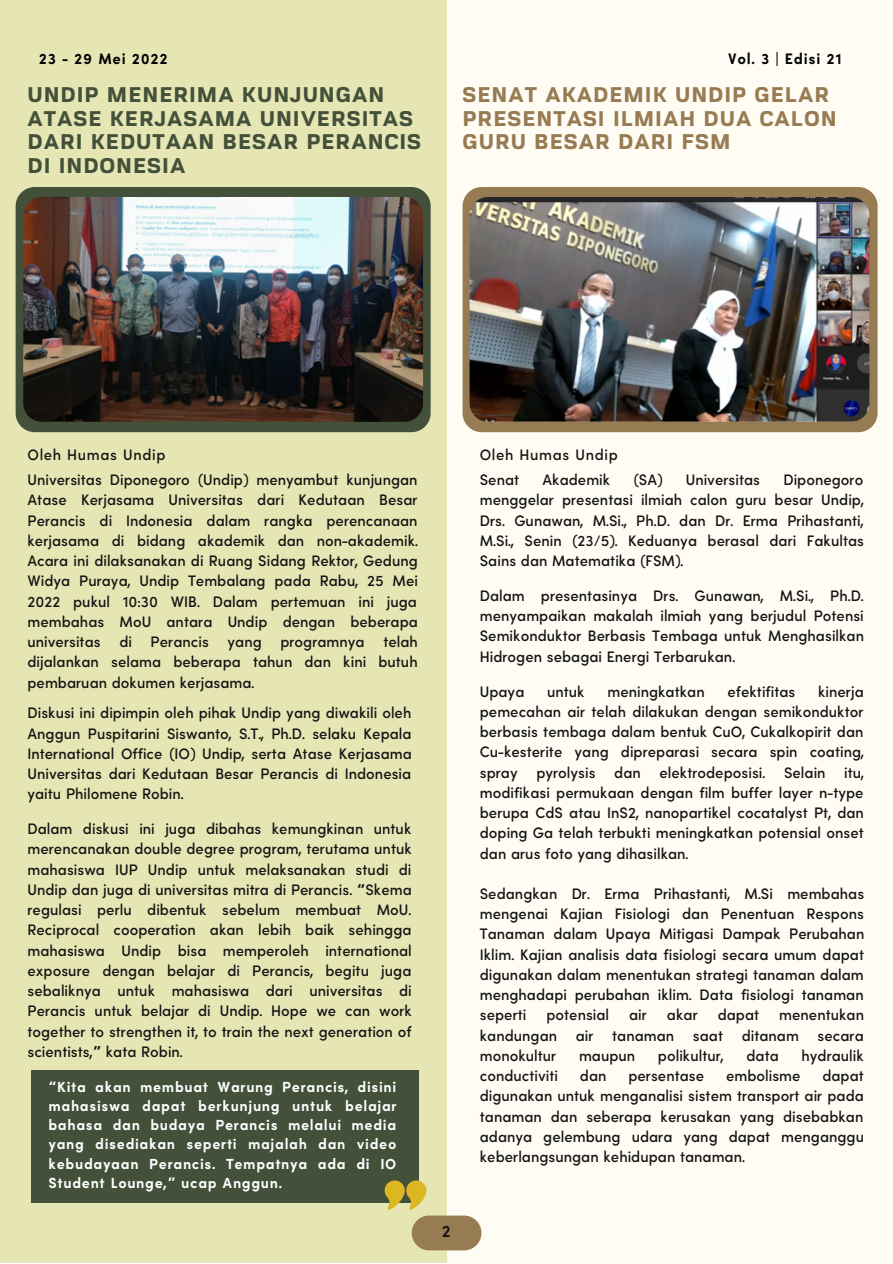
<style>
.page{position:relative;width:893px;height:1264px;background:#fff}
.page>*{position:absolute;margin:0;border:0;box-sizing:border-box;transform-origin:0 0}
.t1{font:700 22.5px/23.5px "Akzentica 4 F Extra";letter-spacing:.045em;color:#43503a}
.t2{font:700 22.5px/23.5px "Akzentica 4 F Extra";letter-spacing:.045em;color:#977b52}
.t3{font:700 16.5px "Brutel";color:#131313}
.t4{font:600 15px/20.2px "Brutel";color:#131313;text-align:justify}
.t5{font:800 15px "Brutel";letter-spacing:.045em;color:#010101}
.t6{font:600 15px/25.5px "Brutel";letter-spacing:.045em;color:#131313}
.t7{font:800 14.4px/19px "Brutel";letter-spacing:.045em;color:#fff;text-align:justify}
.s1{font-family:"Noto Sans Gurmukhi";font-weight:700}
</style>
<div class="page">
<div style="left:0;top:0;width:892px;height:1262px;background:#fffcf4"></div>
<div style="left:0;top:0;width:446px;height:1262px;background:#e6e5b4"></div>
<div style="left:411px;top:1215px;width:70px;height:35px;background:#977b52;border-radius:17px"></div>
<div style="left:16px;top:187px;width:414px;height:245px;background:#43503a;border-radius:19px"></div>
<img style="left:23px;top:197px;width:400px;height:225px;border-radius:19px">
<div style="left:462px;top:187px;width:415px;height:245px;background:#977b52;border-radius:19px"></div>
<img style="left:469px;top:197px;width:400px;height:225px;border-radius:19px">
<div style="left:31px;top:1069px;width:388px;height:133px;background:#43503a"></div>
<svg style="left:384px;top:1180px;width:42px;height:29px"></svg>
<p class="t5" style="left:39px;top:52px;width:130px">23 - 29 Mei 2022</p>
<p class="t5" style="left:728px;top:52px;width:115px">Vol. 3 | Edisi 21</p>
<h1 class="t1" style="left:27px;top:85px;width:395px">UNDIP MENERIMA KUNJUNGAN<br>ATASE KERJASAMA UNIVERSITAS<br>DARI KEDUTAAN BESAR PERANCIS<br>DI INDONESIA</h1>
<h1 class="t2" style="left:462px;top:85px;width:375px">SENAT AKADEMIK UNDIP GELAR<br>PRESENTASI ILMIAH DUA CALON<br>GURU BESAR DARI FSM</h1>
<p class="t4" style="left:27px;top:443px;width:391px;line-height:25.5px">Oleh Humas Undip<br>Universitas Diponegoro (Undip) menyambut kunjungan</p>
<p class="t4" style="left:27px;top:491px;width:392px">Atase Kerjasama Universitas dari Kedutaan Besar Perancis di Indonesia dalam rangka perencanaan kerjasama di bidang akademik dan non-akademik.<br>Acara ini dilaksanakan di Ruang Sidang Rektor, Gedung Widya Puraya, Undip Tembalang pada Rabu, 25 Mei 2022 pukul 10:30 WIB. Dalam pertemuan ini juga membahas MoU antara Undip dengan beberapa universitas di Perancis yang programnya telah dijalankan selama beberapa tahun dan kini butuh pembaruan dokumen kerjasama.</p>
<p class="t4" style="left:27px;top:704px;width:386px">Diskusi ini dipimpin oleh pihak Undip yang diwakili oleh Anggun Puspitarini Siswanto, S.T., Ph.D. selaku Kepala International Office (IO) Undip, serta Atase Kerjasama Universitas dari Kedutaan Besar Perancis di Indonesia yaitu Philomène Robin.</p>
<p class="t4" style="left:27px;top:820px;width:386px">Dalam diskusi ini juga dibahas kemungkinan untuk merencanakan double degree program, terutama untuk mahasiswa IUP Undip untuk melaksanakan studi di Undip dan juga di universitas mitra di Perancis. <span class="s1">“</span>Skema regulasi perlu dibentuk sebelum membuat MoU.<br>Reciprocal cooperation akan lebih baik sehingga mahasiswa Undip bisa memperoleh international exposure dengan belajar di Perancis, begitu juga sebaliknya untuk mahasiswa dari universitas di Perancis untuk belajar di Undip. Hope we can work together to strengthen it, to train the next generation of scientists,<span class="s1">”</span> kata Robin.</p>
<p class="t7" style="left:48px;top:1078px;width:350px"><span class="s1">“</span>Kita akan membuat Warung Perancis, disini mahasiswa dapat berkunjung untuk belajar bahasa dan budaya Perancis melalui media yang disediakan seperti majalah dan video kebudayaan Perancis. Tempatnya ada di IO Student Lounge,<span class="s1">”</span> ucap Anggun.</p>
<p class="t3" style="left:442px;top:1224px;width:10px">2</p>
<p class="t6" style="left:480px;top:443px;width:139px">Oleh Humas Undip<br>Senat</p>
<p class="t4" style="left:542px;top:471px;width:69px">Akademik</p>
<p class="t4" style="left:633px;top:471px;width:128px">(SA) Universitas</p>
<p class="t4" style="left:480px;top:471px;width:386px;text-indent:303px">Diponegoro menggelar presentasi ilmiah calon guru besar Undip, Drs. Gunawan, M.Si., Ph.D. dan Dr. Erma Prihastanti, M.Si., Senin (23/5). Keduanya berasal dari Fakultas Sains dan Matematika (FSM).</p>
<p class="t4" style="left:480px;top:587px;width:386px">Dalam presentasinya Drs. Gunawan, M.Si., Ph.D. menyampaikan makalah ilmiah yang berjudul Potensi Semikonduktor Berbasis Tembaga untuk Menghasilkan Hidrogen sebagai Energi Terbarukan.</p>
<p class="t4" style="left:480px;top:682px;width:46px">Upaya</p>
<p class="t4" style="left:547px;top:682px;width:39px">untuk</p>
<p class="t4" style="left:607px;top:682px;width:99px">meningkatkan</p>
<p class="t4" style="left:727px;top:682px;width:70px">efektifitas</p>
<p class="t4" style="left:480px;top:682px;width:386px;text-indent:338px">kinerja pemecahan air telah dilakukan dengan semikonduktor berbasis tembaga dalam bentuk CuO, Cukalkopirit dan Cu-kesterite yang dipreparasi secara spin coating, spray pyrolysis dan elektrodeposisi. Selain itu, modifikasi permukaan dengan film buffer layer n-type berupa CdS atau InS2, nanopartikel cocatalyst Pt, dan doping Ga telah terbukti meningkatkan potensial onset dan arus foto yang dihasilkan.</p>
<p class="t4" style="left:480px;top:884px;width:386px">Sedangkan Dr. Erma Prihastanti, M.Si membahas mengenai Kajian Fisiologi dan Penentuan Respons Tanaman dalam Upaya Mitigasi Dampak Perubahan Iklim. Kajian analisis data fisiologi secara umum dapat digunakan dalam menentukan strategi tanaman dalam menghadapi perubahan iklim. Data fisiologi tanaman seperti</p>
<p class="t4" style="left:480px;top:1006px;width:386px;text-indent:299px">menentukan kandungan air tanaman saat ditanam secara monokultur</p>
<p class="t4" style="left:546px;top:1006px;width:64px">potensial</p>
<p class="t4" style="left:629px;top:1006px;width:19px">air</p>
<p class="t4" style="left:667px;top:1006px;width:32px">akar</p>
<p class="t4" style="left:717px;top:1006px;width:43px">dapat</p>
<p class="t4" style="left:579px;top:1046px;width:58px">maupun</p>
<p class="t4" style="left:658px;top:1046px;width:67px">polikultur,</p>
<p class="t4" style="left:746px;top:1046px;width:34px">data</p>
<p class="t4" style="left:801px;top:1046px;width:64px">hydraulik</p>
<p class="t4" style="left:480px;top:1067px;width:386px;text-indent:342px">dapat digunakan untuk menganalisi sistem transport air pada tanaman dan seberapa kerusakan yang disebabkan adanya gelembung udara yang dapat menganggu keberlangsungan kehidupan tanaman.</p>
<p class="t4" style="left:480px;top:1067px;width:80px">conductiviti</p>
<p class="t4" style="left:580px;top:1067px;width:28px">dan</p>
<p class="t4" style="left:628px;top:1067px;width:77px">persentase</p>
<p class="t4" style="left:726px;top:1067px;width:76px">embolisme</p>
</div>
